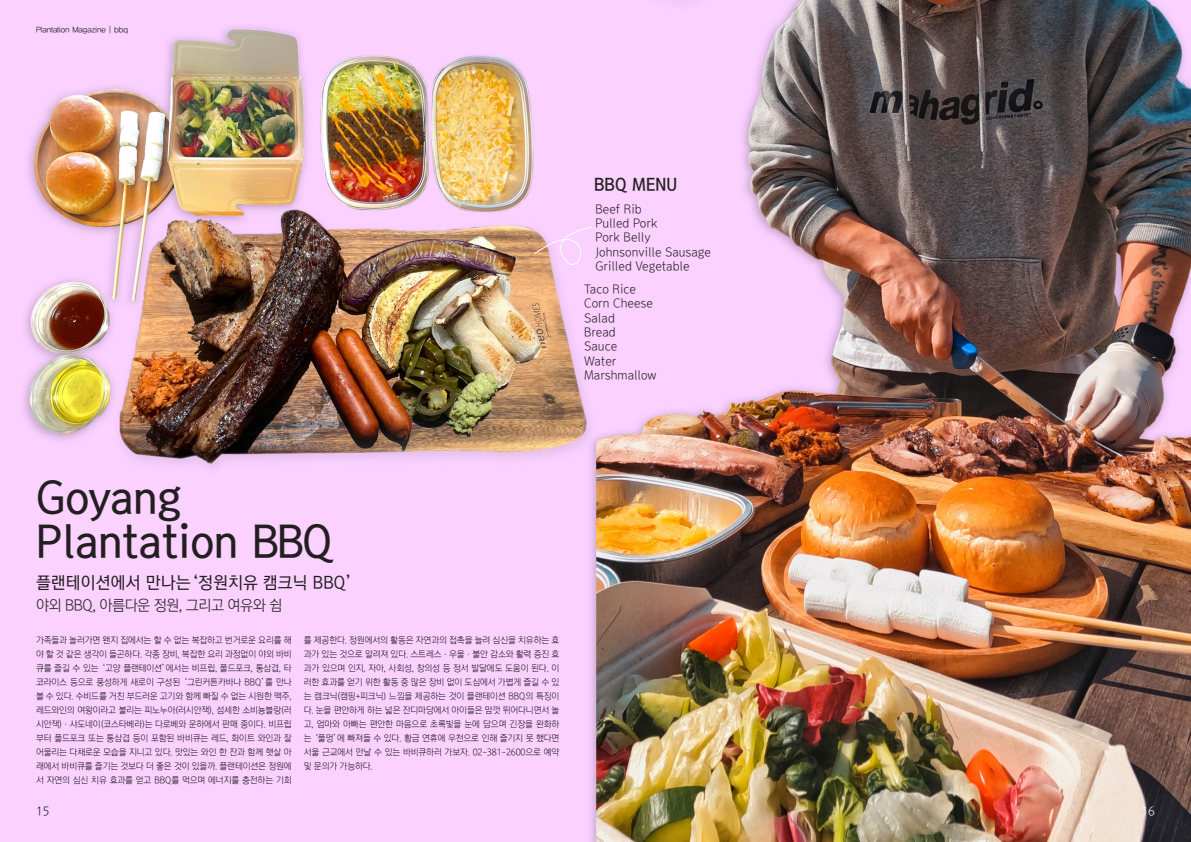
<style>
.page{position:relative;width:1191px;height:842px;background:#fff}
.page>*{position:absolute;margin:0;border:0;box-sizing:border-box;transform-origin:0 0}
.t1{font:44px "Korean GD14 R";letter-spacing:-.01em;color:#231f20}
.ÿFFFFB9ÿFFFFD9ÿFFFF{font:17px "Korean GD13 R";color:#231f20}
.t2{font:17px "Korean GD15 R";color:#231f20}
.t3{font:15px "Korean GD11 R";letter-spacing:-.04em;color:#231f20}
.t4{font:12px "Korean GD11 R";color:#231f20}
.t5{font:12px "Korean GD11 R";color:#fff}
.ÿFFFFB9ÿFFFFD9ÿFFFF-2{font:9px/14px "Korean GD10 R";letter-spacing:-.02em;color:#000;text-align:justify}
.t6{font:8px "YDIYGO320";color:#231f20}
</style>
<div class="page">
<img style="left:0;top:0;width:1191px;height:842px">
<svg style="left:533px;top:226px;width:60px;height:52px;background:#f0c6dd"></svg>
<p class="t6" style="left:36px;top:25px;width:93px">Plantation Magazine | bbq</p>
<p class="t2" style="left:594px;top:175px;width:85px">BBQ MENU</p>
<p class="t4" style="left:595px;top:202px;width:48px">Beef Rib</p>
<p class="t4" style="left:595px;top:217px;width:64px">Pulled Pork</p>
<p class="t4" style="left:595px;top:231px;width:57px">Pork Belly</p>
<p class="t4" style="left:595px;top:246px;width:117px">Johnsonville Sausage</p>
<p class="t4" style="left:595px;top:260px;width:96px">Grilled Vegetable</p>
<p class="t4" style="left:584px;top:283px;width:53px">Taco Rice</p>
<p class="t4" style="left:584px;top:297px;width:70px">Corn Cheese</p>
<p class="t4" style="left:584px;top:312px;width:32px">Salad</p>
<p class="t4" style="left:584px;top:326px;width:33px">Bread</p>
<p class="t4" style="left:584px;top:340px;width:35px">Sauce</p>
<p class="t4" style="left:584px;top:355px;width:34px">Water</p>
<p class="t4" style="left:584px;top:369px;width:74px">Marshmallow</p>
<p class="t1" style="left:36px;top:474px;width:147px">Goyang</p>
<p class="t1" style="left:36px;top:518px;width:299px">Plantation BBQ</p>
<p class="ÿFFFFB9ÿFFFFD9ÿFFFF" style="left:36px;top:574px;width:319px">플랜테이션에서 만나는‘정원치유 캠크닉 BBQ’</p>
<p class="t3" style="left:36px;top:598px;width:248px">야외 BBQ, 아름다운 정원, 그리고 여유와 쉼</p>
<p class="ÿFFFFB9ÿFFFFD9ÿFFFF-2" style="left:36px;top:633px;width:257px">가족들과 놀러가면 왠지 집에서는 할 수 없는 복잡하고 번거로운 요리를 해 야 할 것 같은 생각이 들곤하다. 각종 장비, 복잡한 요리 과정없이 야외 바비 큐를 즐길 수 있는 ‘고양 플랜테이션’에서는 비프립, 폴드포크, 통삼겹, 타 코라이스 등으로 풍성하게 새로이 구성된 ‘그린커튼카바나 BBQ’를 만나 볼 수 있다. 수비드를 거친 부드러운 고기와 함께 빠질 수 없는 시원한 맥주, 레드와인의 여왕이라고 불리는 피노누아(러시안잭), 섬세한 소비뇽블랑(러 시안잭)·샤도네이(코스타베라)는 다로베와 운하에서 판매 중이다. 비프립 부터 폴드포크 또는 통삼겹 등이 포함된 바비큐는 레드, 화이트 와인과 잘 어울리는 다채로운 모습을 지니고 있다. 맛있는 와인 한 잔과 함께 햇살 아 래에서 바비큐를 즐기는 것보다 더 좋은 것이 있을까. 플랜테이션은 정원에 서 자연의 심신 치유 효과를 얻고 BBQ를 먹으며 에너지를 충전하는 기회</p>
<p class="ÿFFFFB9ÿFFFFD9ÿFFFF-2" style="left:304px;top:633px;width:257px">를 제공한다. 정원에서의 활동은 자연과의 접촉을 늘려 심신을 치유하는 효 과가 있는 것으로 알려져 있다. 스트레스·우울·불안 감소와 활력 증진 효 과가 있으며 인지, 자아, 사회성, 창의성 등 정서 발달에도 도움이 된다. 이 러한 효과를 얻기 위한 활동 중 많은 장비 없이 도심에서 가볍게 즐길 수 있 는 캠크닉(캠핑+피크닉) 느낌을 제공하는 것이 플랜테이션 BBQ의 특징이 다. 눈을 편안하게 하는 넓은 잔디마당에서 아이들은 맘껏 뛰어다니면서 놀 고, 엄마와 아빠는 편안한 마음으로 초록빛을 눈에 담으며 긴장을 완화하 는 ‘풀멍’에 빠져들 수 있다. 황금 연휴에 우천으로 인해 즐기지 못 했다면 서울 근교에서 만날 수 있는 바비큐하러 가보자. 02-381-2600으로 예약 및 문의가 가능하다.</p>
<p class="t4" style="left:36px;top:804px;width:15px">15</p>
<p class="t5" style="left:1141px;top:804px;width:15px">16</p>
</div>
